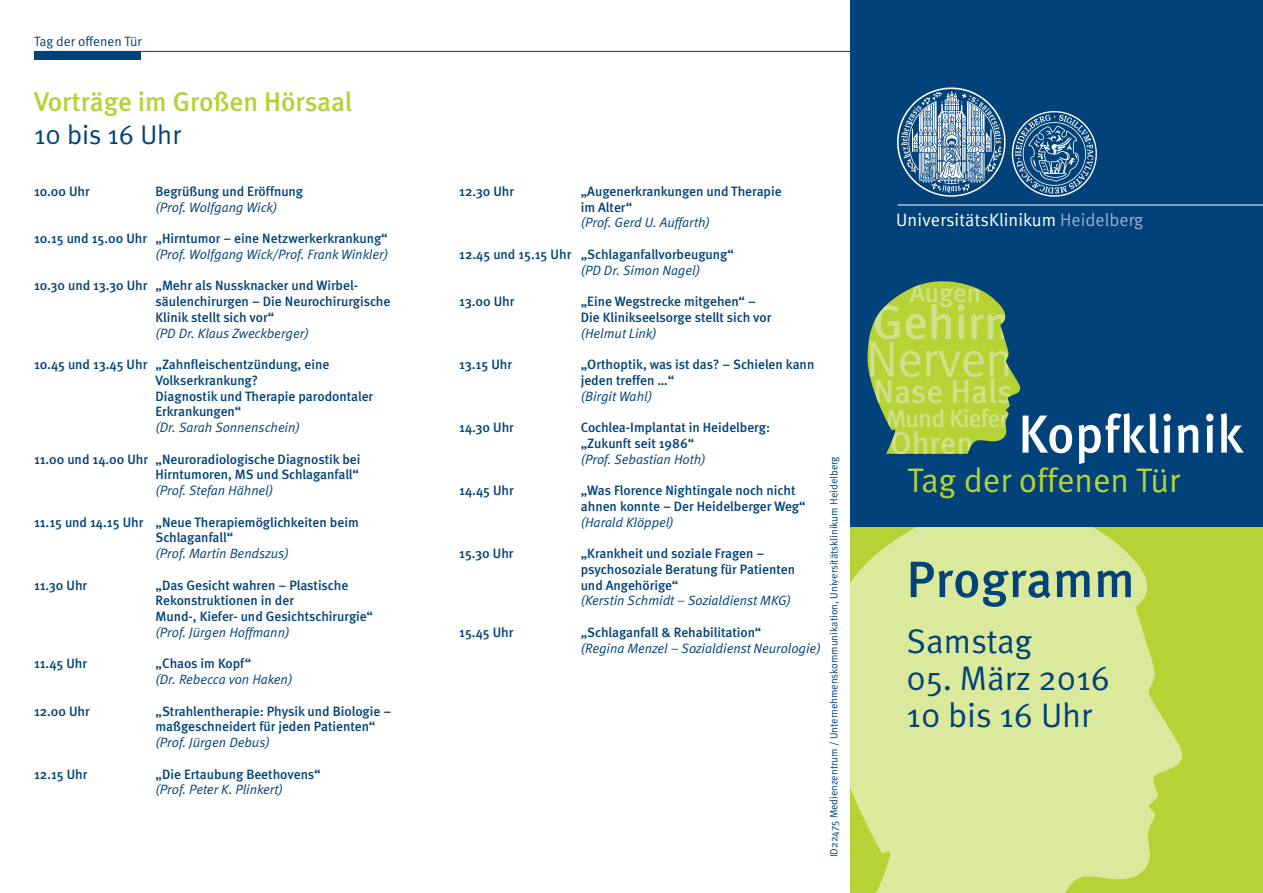
<style>
.page{position:relative;width:1263px;height:893px;background:#fff}
.page>*{position:absolute;margin:0;border:0;box-sizing:border-box;transform-origin:0 0}
.t1{font:500 53.55px "Meta";letter-spacing:.01em;color:#fff;scale:.95 1}
.t2{font:500 51px "Meta";letter-spacing:.01em;color:#004279}
.t3{font:50.85px "Meta Normal";letter-spacing:-.02em;color:#d1e187}
.t4{font:500 48px "Meta";color:#d1e187}
.t5{font:34.05px "Meta Normal";color:#004279}
.t6{font:34.05px "Meta Normal";color:#b5d334}
.t7{font:500 33px "Meta";color:#d1e187}
.t8{font:500 31.65px "Meta";color:#d1e187}
.t9{font:500 27px "Meta";color:#b5d334}
.t10{font:27px "Meta Normal";color:#004279}
.t11{font:500 26.4px "Meta";color:#d1e187}
.t12{font:500 24.75px "Meta";letter-spacing:-.03em;color:#d1e187}
.t13{font:18px "Meta Normal";color:#fff}
.t14{font:500 13.5px/15.8px "Meta";color:#004279}
.t15{font:italic 13.5px/15.8px "Meta Normal";color:#004279}
.t16{font:13.5px "Meta Normal";color:#004279}
.t17{font:10.5px "Meta Normal";color:#004279}
.s1{font-family:"Meta Normal";font-weight:400;font-style:italic}
.s2{font-family:"Meta";font-weight:500;font-style:normal}
.s3{color:#9baccb}
</style>
<div class="page">
<div style="left:850px;top:527px;width:413px;height:366px;background:#b5d334"></div>
<svg style="left:850px;top:527px;width:333px;height:366px;background:#d5e58e"></svg>
<div style="left:850px;top:0;width:413px;height:527px;background:#004279"></div>
<hr style="left:897px;top:205px;width:366px;height:1px;background:#fff">
<img style="left:897px;top:87px;width:200px;height:110px">
<hr style="left:44px;top:51px;width:1219px;height:1px;background:#004279">
<div style="left:34px;top:51px;width:106px;height:9px;background:#004279"></div>
<svg style="left:867px;top:281px;width:154px;height:173px"></svg>
<p class="t16" style="left:34px;top:33px;width:109px">Tag der offenen Tür</p>
<p class="t9" style="left:34px;top:86px;width:320px">Vorträge im Großen Hörsaal</p>
<p class="t10" style="left:34px;top:119px;width:148px">10 bis 16 Uhr</p>
<p class="t14" style="left:34px;top:183px;width:57px">10.00 Uhr</p>
<p class="t14" style="left:156px;top:183px;width:149px">Begrüßung und Eröffnung</p>
<p class="t15" style="left:156px;top:199px;width:123px">(Prof. Wolfgang Wick)</p>
<p class="t14" style="left:34px;top:230px;width:355px">10.15 und 15.00 Uhr „Hirntumor – eine Netzwerkerkrankung“</p>
<p class="t15" style="left:156px;top:246px;width:234px">(Prof. Wolfgang Wick/Prof. Frank Winkler)</p>
<p class="t14" style="left:34px;top:278px;width:325px">10.30 und 13.30 Uhr „Mehr als Nussknacker und Wirbel-</p>
<p class="t14" style="left:156px;top:293px;width:236px">säulenchirurgen – Die Neurochirurgische<br>Klinik stellt sich vor“</p>
<p class="t15" style="left:156px;top:325px;width:155px">(PD Dr. Klaus Zweckberger)</p>
<p class="t14" style="left:34px;top:356px;width:297px">10.45 und 13.45 Uhr „Zahnfleischentzündung, eine</p>
<p class="t14" style="left:156px;top:372px;width:104px">Volkserkrankung?</p>
<p class="t14" style="left:156px;top:388px;width:219px">Diagnostik und Therapie parodontaler<br>Erkrankungen“</p>
<p class="t15" style="left:156px;top:419px;width:146px">(Dr. Sarah Sonnenschein)</p>
<p class="t14" style="left:34px;top:451px;width:328px">11.00 und 14.00 Uhr „Neuroradiologische Diagnostik bei</p>
<p class="t14" style="left:156px;top:467px;width:205px">Hirntumoren, MS und Schlaganfall“ <span class="s1">(Prof. Stefan Hähnel)</span></p>
<p class="t14" style="left:34px;top:514px;width:326px;text-align:center">11.15 und 14.15 Uhr „Neue Therapiemöglichkeiten beim<br>Schlaganfall“</p>
<p class="t15" style="left:156px;top:545px;width:135px">(Prof. Martin Bendszus)</p>
<p class="t14" style="left:34px;top:577px;width:55px">11.30 Uhr</p>
<p class="t14" style="left:156px;top:577px;width:194px">„Das Gesicht wahren – Plastische</p>
<p class="t14" style="left:156px;top:593px;width:219px">Rekonstruktionen in der<br>Mund-, Kiefer- und Gesichtschirurgie“ <span class="s1">(Prof. Jürgen Hoffmann)</span></p>
<p class="t14" style="left:34px;top:656px;width:55px">11.45 Uhr</p>
<p class="t15" style="left:156px;top:656px;width:138px"><span class="s2">„Chaos im Kopf“<br></span>(Dr. Rebecca von Haken)</p>
<p class="t14" style="left:34px;top:703px;width:57px">12.00 Uhr</p>
<p class="t14" style="left:156px;top:703px;width:237px">„Strahlentherapie: Physik und Biologie – maßgeschneidert für jeden Patienten“ <span class="s1">(Prof. Jürgen Debus)</span></p>
<p class="t14" style="left:34px;top:766px;width:55px">12.15 Uhr</p>
<p class="t14" style="left:156px;top:766px;width:167px">„Die Ertaubung Beethovens“</p>
<p class="t15" style="left:156px;top:782px;width:129px">(Prof. Peter K. Plinkert)</p>
<p class="t14" style="left:459px;top:183px;width:56px">12.30 Uhr</p>
<p class="t14" style="left:581px;top:183px;width:202px">„Augenerkrankungen und Therapie</p>
<p class="t14" style="left:581px;top:199px;width:53px">im Alter“</p>
<p class="t15" style="left:581px;top:215px;width:131px">(Prof. Gerd U. Auffarth)</p>
<p class="t14" style="left:459px;top:246px;width:276px">12.45 und 15.15 Uhr „Schlaganfallvorbeugung“</p>
<p class="t15" style="left:581px;top:262px;width:121px">(PD Dr. Simon Nagel)</p>
<p class="t14" style="left:459px;top:293px;width:57px">13.00 Uhr</p>
<p class="t14" style="left:581px;top:293px;width:177px">„Eine Wegstrecke mitgehen“ –</p>
<p class="t14" style="left:581px;top:309px;width:192px">Die Klinikseelsorge stellt sich vor</p>
<p class="t15" style="left:581px;top:325px;width:77px">(Helmut Link)</p>
<p class="t14" style="left:459px;top:356px;width:54px">13.15 Uhr</p>
<p class="t14" style="left:581px;top:356px;width:235px">„Orthoptik, was ist das? – Schielen kann jeden treffen …“</p>
<p class="t15" style="left:581px;top:388px;width:73px">(Birgit Wahl)</p>
<p class="t14" style="left:459px;top:419px;width:56px">14.30 Uhr</p>
<p class="t14" style="left:581px;top:419px;width:191px">Cochlea-Implantat in Heidelberg:</p>
<p class="t14" style="left:581px;top:435px;width:115px">„Zukunft seit 1986“</p>
<p class="t15" style="left:581px;top:451px;width:126px">(Prof. Sebastian Hoth)</p>
<p class="t14" style="left:459px;top:482px;width:56px">14.45 Uhr</p>
<p class="t14" style="left:581px;top:482px;width:226px">„Was Florence Nightingale noch nicht ahnen konnte – Der Heidelberger Weg“ <span class="s1">(Harald Klöppel)</span></p>
<p class="t14" style="left:459px;top:545px;width:56px">15.30 Uhr</p>
<p class="t14" style="left:581px;top:545px;width:185px">„Krankheit und soziale Fragen –</p>
<p class="t14" style="left:581px;top:561px;width:216px">psychosoziale Beratung für Patienten und Angehörige“<br><span class="s1">(Kerstin Schmidt – Sozialdienst MKG)</span></p>
<p class="t14" style="left:459px;top:624px;width:56px">15.45 Uhr</p>
<p class="t15" style="left:581px;top:624px;width:241px"><span class="s2">„Schlaganfall &amp; Rehabilitation“<br></span>(Regina Menzel – Sozialdienst Neurologie)</p>
<p class="t17" style="left:828px;top:857px;width:402px;rotate:-90deg">ID22475 Medienzentrum / Unternehmenskommunikation, Universitätsklinikum Heidelberg</p>
<p class="t13" style="left:896px;top:209px;width:249px">UniversitätsKlinikum <span class="s3">Heidelberg</span></p>
<p class="t11" style="left:910px;top:277px;width:73px">Augen</p>
<p class="t3" style="left:866px;top:330px;width:149px">Nerven</p>
<p class="t7" style="left:873px;top:373px;width:141px">Nase Hals</p>
<p class="t4" style="left:872px;top:295px;width:139px">Gehirn</p>
<p class="t12" style="left:886px;top:404px;width:123px">Mund Kiefer</p>
<p class="t1" style="left:1018px;top:403px;width:238px">Kopfklinik</p>
<p class="t6" style="left:908px;top:460px;width:274px">Tag der offenen Tür</p>
<p class="t8" style="left:890px;top:424px;width:85px">Ohren</p>
<p class="t2" style="left:907px;top:550px;width:230px">Programm</p>
<p class="t5" style="left:907px;top:621px;width:127px">Samstag</p>
<p class="t5" style="left:907px;top:658px;width:205px">05. März 2016</p>
<p class="t5" style="left:907px;top:696px;width:187px">10 bis 16 Uhr</p>
</div>
